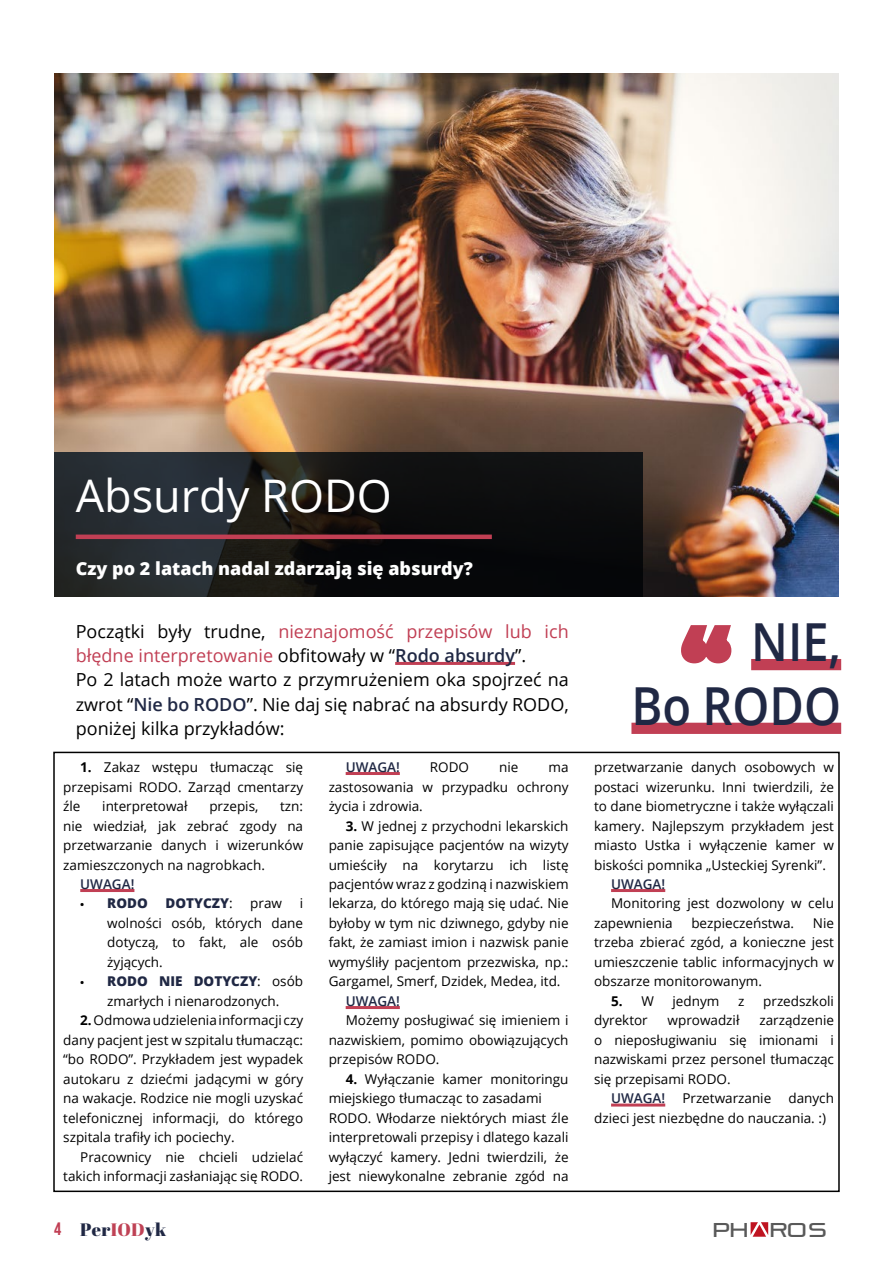
<style>
.page{position:relative;width:893px;height:1263px;background:#fff}
.page>*{position:absolute;margin:0;border:0;box-sizing:border-box;transform-origin:0 0}
.t1{font:600 52.5px/63.8px "Open Sans";color:#202844;text-align:right;scale:.9 1}
.t2{font:45px "Open Sans";color:#fff}
.t3{font:19.95px "Pirulen Rg";color:#595959;scale:.95 1}
.t4{font:18px/24.3px "Open Sans";color:#000}
.t5{font:800 18px "Open Sans";color:#fff}
.t6{font:18px "Abril Fatface";letter-spacing:.02em;color:#202844}
.t7{font:13.5px/19.5px "Open Sans";color:#000;text-align:justify}
.t8{font:600 13.5px "Open Sans";color:#202844}
.t9{font:800 13.5px "Open Sans";color:#202844}
.t10{font:700 13.5px "Open Sans";color:#000}
.s1{color:#c13f54}
.s2{font-weight:600;color:#202844}
.s3{font-weight:700}
.s4{font-family:"Source Sans Pro";font-weight:400;color:#000}
.s5{font-weight:400;color:#000}
.s6{font-family:"Source Sans Pro"}
.s7{font-weight:800;color:#202844}
.s8{font-weight:400}
.s9{font-family:"Bebas Neue";font-weight:700;color:#c13f54}
.s10{color:#bf4255}
</style>
<div class="page">
<svg style="left:681px;top:625px;width:51px;height:39px"></svg>
<svg style="left:751px;top:1222px;width:17px;height:15px"></svg>
<img style="left:54px;top:73px;width:785px;height:524px">
<svg style="left:54px;top:452px;width:588px;height:145px;background:#161819"></svg>
<div style="left:76px;top:534px;width:416px;height:5px;background:#c13f54"></div>
<hr style="left:80px;top:889px;width:54px;height:3px;background:#c13f54">
<hr style="left:346px;top:772px;width:54px;height:3px;background:#c13f54">
<hr style="left:346px;top:1006px;width:54px;height:3px;background:#c13f54">
<hr style="left:611px;top:889px;width:54px;height:3px;background:#c13f54">
<hr style="left:611px;top:1103px;width:54px;height:3px;background:#c13f54">
<div style="left:53px;top:752px;width:787px;height:440px;border:2px solid #000"></div>
<hr style="left:395px;top:662px;width:120px;height:3px;background:#c13f54">
<div style="left:751px;top:659px;width:90px;height:11px;background:#c13f54"></div>
<div style="left:631px;top:723px;width:210px;height:11px;background:#c13f54"></div>
<h2 class="t2" style="left:76px;top:464px;width:318px">Absurdy RODO</h2>
<h3 class="t5" style="left:76px;top:555px;width:399px">Czy po 2 latach nadal zdarzają się absurdy?</h3>
<p class="t4" style="left:76px;top:619px;width:495px">Początki były trudne, <span class="s1">nieznajomość przepisów lub ich błędne interpretowanie</span> obfitowały w “<span class="s2">Rodo absurdy</span>”.<br>Po 2 latach może warto z przymrużeniem oka spojrzeć na zwrot “<span class="s2">Nie bo RODO</span>”. Nie daj się nabrać na absurdy RODO, poniżej kilka przykładów:</p>
<h1 class="t1" style="left:631px;top:609px;width:234px">NIE,<br>Bo RODO</h1>
<p class="t7" style="left:63px;top:757px;width:241px;text-indent:17px"><span class="s3">1.</span> Zakaz wstępu tłumacząc się przepisami RODO. Zarząd cmentarzy źle</p>
<p class="t7" style="left:102px;top:796px;width:87px">interpretował</p>
<p class="t7" style="left:209px;top:796px;width:51px">przepis,</p>
<p class="t7" style="left:63px;top:796px;width:241px;text-indent:217px">tzn: nie wiedział, jak zebrać zgody na przetwarzanie danych i wizerunków zamieszczonych na nagrobkach.</p>
<p class="t8" style="left:80px;top:875px;width:56px">UWAGA!</p>
<p class="t9" style="left:80px;top:893px;width:69px"><span class="s4">•</span> RODO</p>
<p class="t9" style="left:165px;top:893px;width:69px">DOTYCZY<span class="s5">:</span></p>
<p class="t7" style="left:250px;top:893px;width:33px">praw</p>
<p class="t7" style="left:107px;top:893px;width:197px;text-indent:192px">i wolności osób, których dane dotyczą, to fakt, ale osób żyjących.</p>
<p class="t7" style="left:80px;top:971px;width:224px;text-align:center"><span class="s6">•</span> <span class="s7">RODO NIE DOTYCZY</span>: osób zmarłych i nienarodzonych.</p>
<p class="t7" style="left:63px;top:1010px;width:241px;text-indent:17px"><span class="s3">2.</span> Odmowa udzielenia informacji czy dany pacjent jest w szpitalu tłumacząc: “bo RODO”. Przykładem jest wypadek autokaru z dziećmi jadącymi w góry na wakacje. Rodzice nie mogli uzyskać telefonicznej informacji, do którego szpitala trafiły ich pociechy.</p>
<p class="t7" style="left:63px;top:1147px;width:241px;text-align:right">Pracownicy nie chcieli udzielać takich informacji zasłaniając się RODO.</p>
<p class="t8" style="left:346px;top:758px;width:56px">UWAGA!</p>
<p class="t7" style="left:430px;top:757px;width:41px">RODO</p>
<p class="t7" style="left:499px;top:757px;width:21px">nie</p>
<p class="t7" style="left:329px;top:757px;width:241px;text-indent:220px">ma zastosowania w przypadku ochrony życia i zdrowia.</p>
<p class="t7" style="left:329px;top:815px;width:241px;text-indent:17px"><span class="s3">3.</span> W jednej z przychodni lekarskich panie zapisujące pacjentów na wizyty umieściły na korytarzu ich listę pacjentów wraz z godziną i nazwiskiem lekarza, do którego mają się udać. Nie byłoby w tym nic dziwnego, gdyby nie fakt, że zamiast imion i nazwisk panie wymyśliły pacjentom przezwiska, np.:<br>Gargamel, Smerf, Dzidek, Medea, itd.</p>
<p class="t8" style="left:346px;top:992px;width:56px">UWAGA!</p>
<p class="t7" style="left:329px;top:1010px;width:241px;text-indent:17px">Możemy posługiwać się imieniem i nazwiskiem, pomimo obowiązujących przepisów RODO.</p>
<p class="t7" style="left:329px;top:1069px;width:241px;text-align:left;text-indent:17px"><span class="s3">4.</span> Wyłączanie kamer monitoringu miejskiego tłumacząc to zasadami RODO. Włodarze niektórych miast źle interpretowali przepisy i dlatego kazali wyłączyć kamery. Jedni twierdzili, że jest niewykonalne zebranie zgód na</p>
<p class="t7" style="left:594px;top:757px;width:241px">przetwarzanie danych osobowych w postaci wizerunku. Inni twierdzili, że to dane biometryczne i także wyłączali kamery. Najlepszym przykładem jest miasto Ustka i wyłączenie kamer w biskości pomnika „Usteckiej Syrenki”.</p>
<p class="t8" style="left:611px;top:875px;width:56px">UWAGA!</p>
<p class="t7" style="left:594px;top:893px;width:241px;text-indent:17px">Monitoring jest dozwolony w celu zapewnienia</p>
<p class="t7" style="left:691px;top:913px;width:104px">bezpieczeństwa.</p>
<p class="t7" style="left:594px;top:913px;width:241px;text-indent:219px">Nie trzeba zbierać zgód, a konieczne jest umieszczenie tablic informacyjnych w obszarze monitorowanym.</p>
<p class="t10" style="left:611px;top:991px;width:44px">5. <span class="s8">W</span></p>
<p class="t7" style="left:673px;top:991px;width:48px">jednym</p>
<p class="t7" style="left:738px;top:991px;width:8px">z</p>
<p class="t7" style="left:763px;top:991px;width:72px">przedszkoli</p>
<p class="t7" style="left:594px;top:1010px;width:55px">dyrektor</p>
<p class="t7" style="left:668px;top:1010px;width:73px">wprowadził</p>
<p class="t7" style="left:594px;top:1010px;width:241px;text-indent:165px">zarządzenie o nieposługiwaniu się imionami i nazwiskami przez personel tłumacząc się przepisami RODO.</p>
<p class="t8" style="left:611px;top:1089px;width:56px">UWAGA!</p>
<p class="t7" style="left:682px;top:1088px;width:90px">Przetwarzanie</p>
<p class="t7" style="left:594px;top:1088px;width:241px;text-indent:194px">danych dzieci jest niezbędne do nauczania. :)</p>
<h3 class="t6" style="left:54px;top:1217px;width:114px"><span class="s9">4</span> Per<span class="s10">IOD</span>yk</h3>
<h3 class="t3" style="left:713px;top:1217px;width:121px">PH ROS</h3>
</div>
